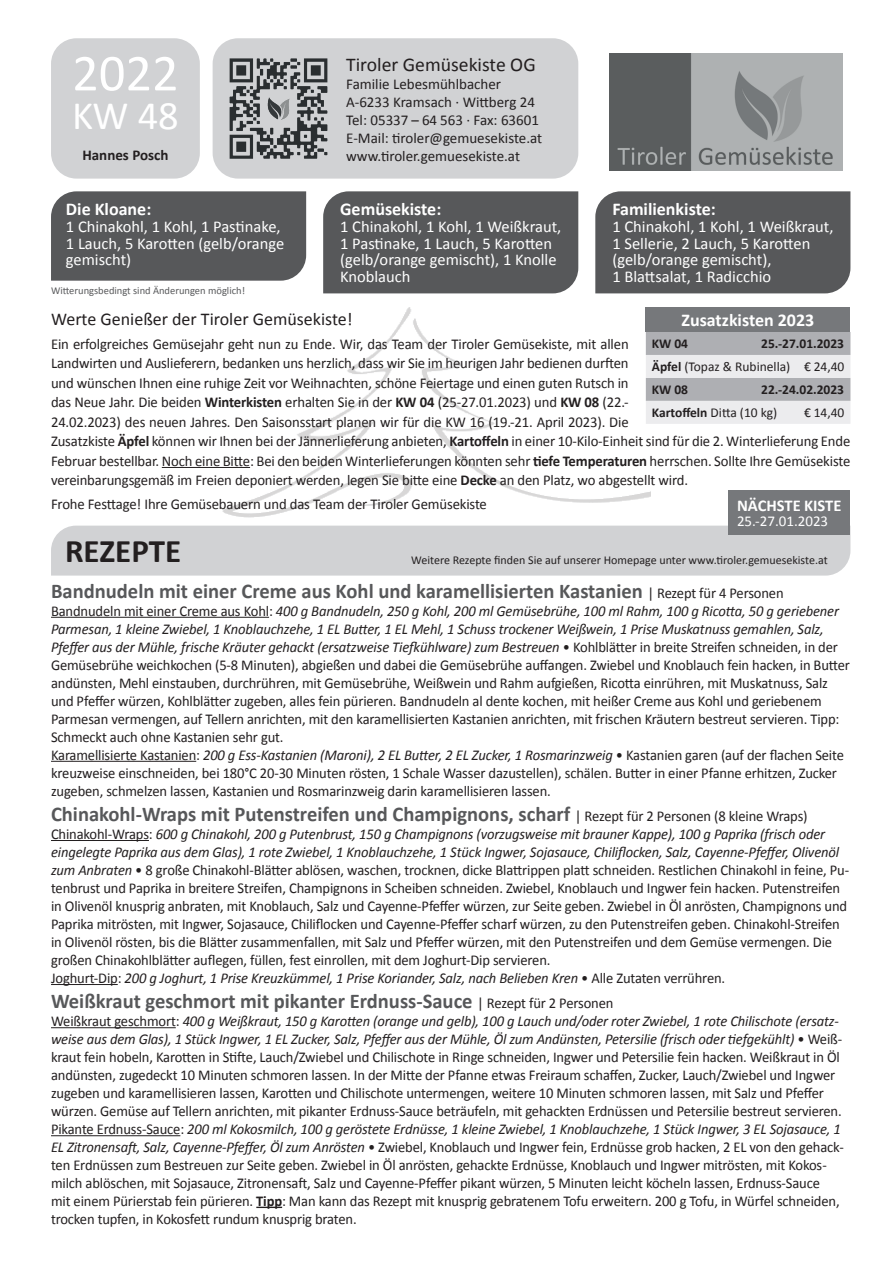
<style>
.page{position:relative;width:893px;height:1263px;background:#fff}
.page>*{position:absolute;margin:0;border:0;box-sizing:border-box;transform-origin:0 0}
.t1{font:52.5px "Calibri";color:#fff}
.t2{font:40.5px "Calibri";color:#fff}
.t3{font:700 33px "Calibri";color:#231f20}
.t4{font:700 21px "Calibri";color:#57585a}
.t5{font:19.5px "Calibri";color:#231f20}
.t6{font:700 18px "Calibri";color:#fff}
.t7{font:18px "Calibri";color:#231f20}
.t8{font:16.5px/16.5px "Calibri";color:#fff}
.t9{font:700 16.5px "Calibri";color:#fff}
.t10{font:15px/18px "Calibri";letter-spacing:-.01em;color:#231f20}
.t11{font:15px "Calibri";color:#fff}
.t12{font:700 15px "Calibri";color:#231f20}
.t13{font:700 13.5px/23px "Calibri";color:#231f20;text-align:justify}
.t14{font:13.5px "Calibri";color:#231f20}
.t15{font:12px "Calibri";color:#231f20}
.t16{font:10.5px "Calibri";color:#57585a}
.s1{font-weight:700}
.s2{font-weight:400}
.s3{font-weight:400;font-size:15px;color:#231f20}
.s4{font-style:italic}
</style>
<div class="page">
<img style="left:219px;top:307px;width:432px;height:219px">
<div style="left:213px;top:38px;width:365px;height:141px;background:#d1d2d4;border-radius:26px"></div>
<img style="left:609px;top:53px;width:234px;height:117px">
<div style="left:51px;top:38px;width:149px;height:141px;background:#d1d2d4;border-radius:26px"></div>
<img style="left:229px;top:58px;width:99px;height:101px">
<div style="left:323px;top:191px;width:255px;height:102px;background:#57585a"></div>
<div style="left:595px;top:191px;width:255px;height:102px;background:#57585a"></div>
<div style="left:51px;top:191px;width:255px;height:90px;background:#57585a"></div>
<hr style="left:162px;top:467px;width:88px;height:1px;background:#231f20">
<svg style="left:646px;top:332px;width:204px;height:92px;background:#cdcdd0"></svg>
<div style="left:646px;top:307px;width:204px;height:25px;background:#76787b"></div>
<hr style="left:51px;top:617px;width:218px;height:1px;background:#231f20">
<hr style="left:51px;top:761px;width:145px;height:1px;background:#231f20">
<hr style="left:51px;top:840px;width:98px;height:1px;background:#231f20">
<hr style="left:51px;top:984px;width:67px;height:1px;background:#231f20">
<hr style="left:51px;top:1027px;width:125px;height:1px;background:#231f20">
<hr style="left:51px;top:1135px;width:129px;height:1px;background:#231f20">
<svg style="left:256px;top:1207px;width:26px;height:1px"></svg>
<div style="left:51px;top:526px;width:799px;height:50px;background:#d1d2d4"></div>
<div style="left:728px;top:490px;width:122px;height:45px;background:#76787b"></div>
<h1 class="t1" style="left:72px;top:40px;width:108px">2022</h1>
<h2 class="t2" style="left:72px;top:90px;width:108px">KW 48</h2>
<p class="t12" style="left:82px;top:146px;width:88px">Hannes Posch</p>
<p class="t6" style="left:66px;top:198px;width:87px">Die Kloane:</p>
<p class="t8" style="left:66px;top:218px;width:220px">1 Chinakohl, 1 Kohl, 1 Pastinake,<br>1 Lauch, 5 Karotten (gelb/orange gemischt)</p>
<p class="t16" style="left:51px;top:284px;width:196px">Witterungsbedingt sind Änderungen möglich!</p>
<h3 class="t5" style="left:346px;top:52px;width:191px">Tiroler Gemüsekiste OG</h3>
<p class="t10" style="left:346px;top:75px;width:198px">Familie Lebesmühlbacher<br>A-6233 Kramsach · Wittberg 24<br>Tel: 05337 – 64 563 · Fax: 63601<br>E-Mail: tiroler@gemuesekiste.at www.tiroler.gemuesekiste.at</p>
<p class="t6" style="left:340px;top:198px;width:103px">Gemüsekiste:</p>
<p class="t8" style="left:340px;top:218px;width:223px">1 Chinakohl, 1 Kohl, 1 Weißkraut,<br>1 Pastinake, 1 Lauch, 5 Karotten (gelb/orange gemischt), 1 Knolle<br>Knoblauch</p>
<p class="t6" style="left:612px;top:198px;width:105px">Familienkiste:</p>
<p class="t8" style="left:612px;top:218px;width:223px">1 Chinakohl, 1 Kohl, 1 Weißkraut,<br>1 Sellerie, 2 Lauch, 5 Karotten (gelb/orange gemischt),<br>1 Blattsalat, 1 Radicchio</p>
<p class="t7" style="left:51px;top:308px;width:303px">Werte Genießer der Tiroler Gemüsekiste!</p>
<p class="t10" style="left:51px;top:334px;width:801px;line-height:19.5px">Ein erfolgreiches Gemüsejahr geht nun zu Ende. Wir, das Team der Tiroler Gemüsekiste, mit allen<br>Landwirten und Auslieferern, bedanken uns herzlich, dass wir Sie im heurigen Jahr bedienen durften<br>und wünschen Ihnen eine ruhige Zeit vor Weihnachten, schöne Feiertage und einen guten Rutsch in<br>das Neue Jahr. Die beiden <span class="s1">Winterkisten</span> erhalten Sie in der <span class="s1">KW 04</span> (25-27.01.2023) und <span class="s1">KW 08</span> (22.-<br>24.02.2023) des neuen Jahres. Den Saisonsstart planen wir für die KW 16 (19.-21. April 2023). Die<br>Zusatzkiste <span class="s1">Äpfel</span> können wir Ihnen bei der Jännerlieferung anbieten, <span class="s1">Kartoffeln</span> in einer 10-Kilo-Einheit sind für die 2. Winterlieferung Ende Februar bestellbar. Noch eine Bitte: Bei den beiden Winterlieferungen könnten sehr <span class="s1">tiefe Temperaturen</span> herrschen. Sollte Ihre Gemüsekiste vereinbarungsgemäß im Freien deponiert werden, legen Sie bitte eine <span class="s1">Decke</span> an den Platz, wo abgestellt wird.</p>
<p class="t10" style="left:51px;top:495px;width:437px">Frohe Festtage! Ihre Gemüsebauern und das Team der Tiroler Gemüsekiste</p>
<p class="t6" style="left:681px;top:309px;width:134px">Zusatzkisten 2023</p>
<p class="t13" style="left:652px;top:332px;width:194px;text-indent:109px">25.-27.01.2023<br>Äpfel <span class="s2">(Topaz &amp; Rubinella) € 24,40<br></span>KW 08</p>
<p class="t13" style="left:652px;top:332px;width:38px">KW 04</p>
<p class="t13" style="left:652px;top:378px;width:194px;text-indent:109px">22.-24.02.2023<br>Kartoffeln <span class="s2">Ditta (10 kg)</span></p>
<p class="t14" style="left:804px;top:404px;width:42px">€ 14,40</p>
<p class="t9" style="left:737px;top:495px;width:106px">NÄCHSTE KISTE</p>
<p class="t11" style="left:737px;top:512px;width:93px">25.-27.01.2023</p>
<h3 class="t3" style="left:65px;top:530px;width:118px">REZEPTE</h3>
<p class="t15" style="left:411px;top:552px;width:418px">Weitere Rezepte finden Sie auf unserer Homepage unter www.tiroler.gemuesekiste.at</p>
<h3 class="t4" style="left:51px;top:577px;width:734px">Bandnudeln mit einer Creme aus Kohl und karamellisierten Kastanien <span class="s3">| Rezept für 4 Personen</span></h3>
<p class="t10" style="left:51px;top:602px;width:800px">Bandnudeln mit einer Creme aus Kohl: <span class="s4">400 g Bandnudeln, 250 g Kohl, 200 ml Gemüsebrühe, 100 ml Rahm, 100 g Ricotta, 50 g geriebener Parmesan, 1 kleine Zwiebel, 1 Knoblauchzehe, 1 EL Butter, 1 EL Mehl, 1 Schuss trockener Weißwein, 1 Prise Muskatnuss gemahlen, Salz, Pfeffer aus der Mühle, frische Kräuter gehackt (ersatzweise Tiefkühlware) zum Bestreuen</span> • Kohlblätter in breite Streifen schneiden, in der Gemüsebrühe weichkochen (5-8 Minuten), abgießen und dabei die Gemüsebrühe auffangen. Zwiebel und Knoblauch fein hacken, in Butter andünsten, Mehl einstauben, durchrühren, mit Gemüsebrühe, Weißwein und Rahm aufgießen, Ricotta einrühren, mit Muskatnuss, Salz und Pfeffer würzen, Kohlblätter zugeben, alles fein pürieren. Bandnudeln al dente kochen, mit heißer Creme aus Kohl und geriebenem Parmesan vermengen, auf Tellern anrichten, mit den karamellisierten Kastanien anrichten, mit frischen Kräutern bestreut servieren. Tipp:<br>Schmeckt auch ohne Kastanien sehr gut.<br>Karamellisierte Kastanien: <span class="s4">200 g Ess-Kastanien (Maroni), 2 EL Butter, 2 EL Zucker, 1 Rosmarinzweig</span> • Kastanien garen (auf der flachen Seite kreuzweise einschneiden, bei 180°C 20-30 Minuten rösten, 1 Schale Wasser dazustellen), schälen. Butter in einer Pfanne erhitzen, Zucker zugeben, schmelzen lassen, Kastanien und Rosmarinzweig darin karamellisieren lassen.</p>
<h3 class="t4" style="left:51px;top:800px;width:758px">Chinakohl-Wraps mit Putenstreifen und Champignons, scharf <span class="s3">| Rezept für 2 Personen (8 kleine Wraps)</span></h3>
<p class="t10" style="left:51px;top:825px;width:800px">Chinakohl-Wraps: <span class="s4">600 g Chinakohl, 200 g Putenbrust, 150 g Champignons (vorzugsweise mit brauner Kappe), 100 g Paprika (frisch oder eingelegte Paprika aus dem Glas), 1 rote Zwiebel, 1 Knoblauchzehe, 1 Stück Ingwer, Sojasauce, Chiliflocken, Salz, Cayenne-Pfeffer, Olivenöl zum Anbraten</span> • 8 große Chinakohl-Blätter ablösen, waschen, trocknen, dicke Blattrippen platt schneiden. Restlichen Chinakohl in feine, Pu&shy;tenbrust und Paprika in breitere Streifen, Champignons in Scheiben schneiden. Zwiebel, Knoblauch und Ingwer fein hacken. Putenstreifen in Olivenöl knusprig anbraten, mit Knoblauch, Salz und Cayenne-Pfeffer würzen, zur Seite geben. Zwiebel in Öl anrösten, Champignons und Paprika mitrösten, mit Ingwer, Sojasauce, Chiliflocken und Cayenne-Pfeffer scharf würzen, zu den Putenstreifen geben. Chinakohl-Streifen in Olivenöl rösten, bis die Blätter zusammenfallen, mit Salz und Pfeffer würzen, mit den Putenstreifen und dem Gemüse vermengen. Die großen Chinakohlblätter auflegen, füllen, fest einrollen, mit dem Joghurt-Dip servieren.<br>Joghurt-Dip: <span class="s4">200 g Joghurt, 1 Prise Kreuzkümmel, 1 Prise Koriander, Salz, nach Belieben Kren</span> • Alle Zutaten verrühren.</p>
<h3 class="t4" style="left:51px;top:988px;width:564px">Weißkraut geschmort mit pikanter Erdnuss-Sauce <span class="s3">| Rezept für 2 Personen</span></h3>
<p class="t10" style="left:51px;top:1012px;width:794px">Weißkraut geschmort: <span class="s4">400 g Weißkraut, 150 g Karotten (orange und gelb), 100 g Lauch und/oder roter Zwiebel, 1 rote Chilischote (ersatz&shy;weise aus dem Glas), 1 Stück Ingwer, 1 EL Zucker, Salz, Pfeffer aus der Mühle, Öl zum Andünsten, Petersilie (frisch oder tiefgekühlt)</span> • Weiß&shy;kraut fein hobeln, Karotten in Stifte, Lauch/Zwiebel und Chilischote in Ringe schneiden, Ingwer und Petersilie fein hacken. Weißkraut in Öl andünsten, zugedeckt 10 Minuten schmoren lassen. In der Mitte der Pfanne etwas Freiraum schaffen, Zucker, Lauch/Zwiebel und Ingwer zugeben und karamellisieren lassen, Karotten und Chilischote untermengen, weitere 10 Minuten schmoren lassen, mit Salz und Pfeffer würzen. Gemüse auf Tellern anrichten, mit pikanter Erdnuss-Sauce beträufeln, mit gehackten Erdnüssen und Petersilie bestreut servieren.<br>Pikante Erdnuss-Sauce: <span class="s4">200 ml Kokosmilch, 100 g geröstete Erdnüsse, 1 kleine Zwiebel, 1 Knoblauchzehe, 1 Stück Ingwer, 3 EL Sojasauce, 1<br>EL Zitronensaft, Salz, Cayenne-Pfeffer, Öl zum Anrösten</span> • Zwiebel, Knoblauch und Ingwer fein, Erdnüsse grob hacken, 2 EL von den gehack&shy;ten Erdnüssen zum Bestreuen zur Seite geben. Zwiebel in Öl anrösten, gehackte Erdnüsse, Knoblauch und Ingwer mitrösten, mit Kokos&shy;milch ablöschen, mit Sojasauce, Zitronensaft, Salz und Cayenne-Pfeffer pikant würzen, 5 Minuten leicht köcheln lassen, Erdnuss-Sauce<br>mit einem Pürierstab fein pürieren. <span class="s1">Tipp</span>: Man kann das Rezept mit knusprig gebratenem Tofu erweitern. 200 g Tofu, in Würfel schneiden, trocken tupfen, in Kokosfett rundum knusprig braten.</p>
</div>
